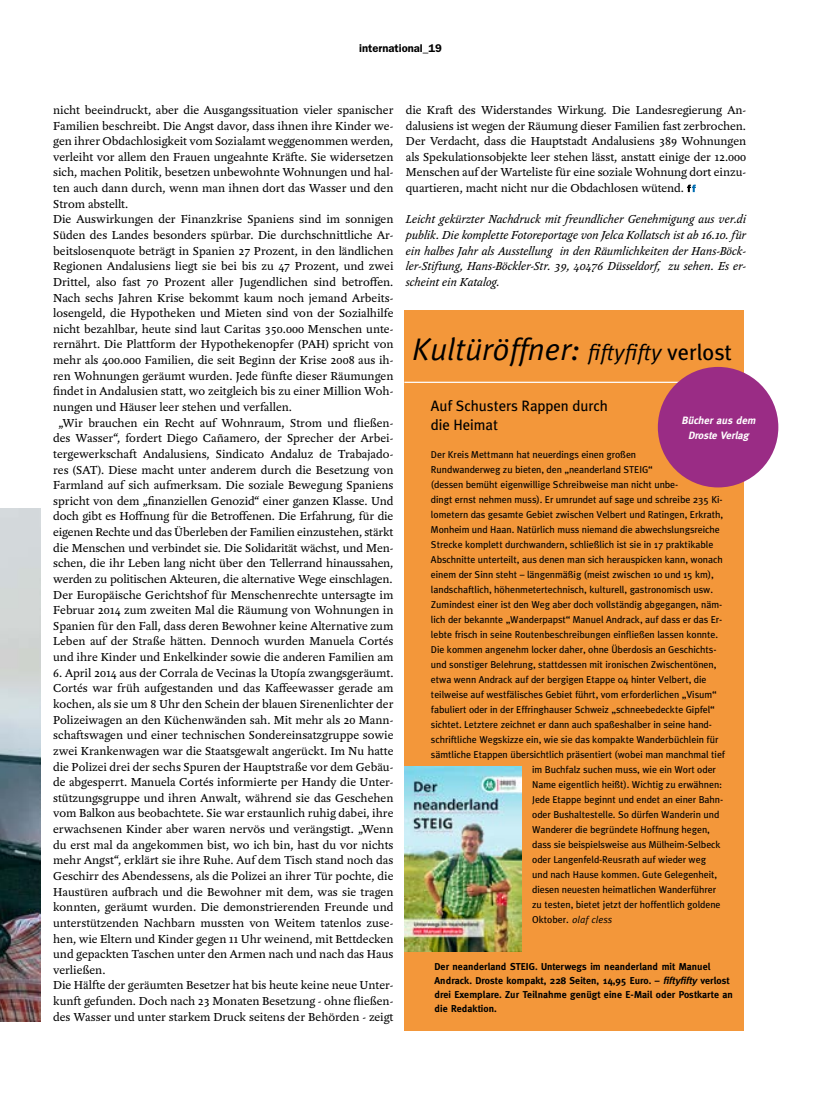
<style>
.page{position:relative;width:833px;height:1099px;background:#fff}
.page>*{position:absolute;margin:0;border:0;box-sizing:border-box;transform-origin:0 0}
.Hervorhebung_groß{font:italic 31.25px "Meta";letter-spacing:.005em;color:#000}
.Hervorhebung{font:15px "Meta";color:#000}
.Fließtext_neu_10_201{font:12.5px/15.6px "Yoga OT";color:#000;text-align:justify}
.Fließtext_neu_10_201-2{font:italic 12.5px/15.6px "Yoga OT";color:#000;text-align:justify}
.Rubrik_rechts{font:600 11.25px "Franklin Gothic";color:#000}
.Zwischenheadline{font:italic 700 10.62px "Meta";color:#fff}
.Kulturtip{font:10px "Meta";color:#000}
.Bildunterschrift{font:700 10px/13.8px "Meta";letter-spacing:.01em;color:#000}
.Kulturtip-2{font:italic 10px "Meta";color:#000}
.s1{font-size:22.5px}
.s2{font-style:normal;font-size:22.5px}
.s3{font-style:normal}
.s4{font-style:italic}
</style>
<div class="page">
<div style="left:404px;top:310px;width:339px;height:720px;background:#f3973a"></div>
<hr style="left:404px;top:381px;width:339px;height:2px;background:#fff">
<img style="left:404px;top:766px;width:117px;height:185px">
<div style="left:658px;top:367px;width:120px;height:120px;background:#9a2c85;border-radius:50%"></div>
<img style="left:0;top:508px;width:41px;height:512px">
<svg style="left:687px;top:185px;width:9px;height:7px"></svg>
<p class="Rubrik_rechts" style="left:359px;top:41px;width:84px">international_19</p>
<p class="Fließtext_neu_10_201" style="left:53px;top:102px;width:342px">nicht beeindruckt, aber die Ausgangssituation vieler spanischer Familien beschreibt. Die Angst davor, dass ihnen ihre Kinder we&shy;gen ihrer Obdachlosigkeit vom Sozialamt weggenommen werden, verleiht vor allem den Frauen ungeahnte Kräfte. Sie widersetzen sich, machen Politik, besetzen unbewohnte Wohnungen und hal&shy;ten auch dann durch, wenn man ihnen dort das Wasser und den Strom abstellt.</p>
<p class="Fließtext_neu_10_201" style="left:53px;top:212px;width:342px">Die Auswirkungen der Finanzkrise Spaniens sind im sonnigen Süden des Landes besonders spürbar. Die durchschnittliche Ar&shy;beitslosenquote beträgt in Spanien 27 Prozent, in den ländlichen Regionen Andalusiens liegt sie bei bis zu 47 Prozent, und zwei Drittel, also fast 70 Prozent aller Jugendlichen sind betroffen.<br>Nach sechs Jahren Krise bekommt kaum noch jemand Arbeits&shy;losengeld, die Hypotheken und Mieten sind von der Sozialhilfe nicht bezahlbar, heute sind laut Caritas 350.000 Menschen unte&shy;rernährt. Die Plattform der Hypothekenopfer (PAH) spricht von mehr als 400.000 Familien, die seit Beginn der Krise 2008 aus ih&shy;ren Wohnungen geräumt wurden. Jede fünfte dieser Räumungen findet in Andalusien statt, wo zeitgleich bis zu einer Million Woh&shy;nungen und Häuser leer stehen und verfallen.</p>
<p class="Fließtext_neu_10_201" style="left:53px;top:415px;width:342px;text-align:center">„Wir brauchen ein Recht auf Wohnraum, Strom und fließen&shy;des Wasser“, fordert Diego Cañamero, der Sprecher der Arbei&shy;tergewerkschaft Andalusiens, Sindicato Andaluz de Trabajado&shy;res (SAT). Diese macht unter anderem durch die Besetzung von Farmland auf sich aufmerksam. Die soziale Bewegung Spaniens spricht von dem „finanziellen Genozid“ einer ganzen Klasse. Und doch gibt es Hoffnung für die Betroffenen. Die Erfahrung, für die eigenen Rechte und das Überleben der Familien einzustehen, stärkt die Menschen und verbindet sie. Die Solidarität wächst, und Men&shy;schen, die ihr Leben lang nicht über den Tellerrand hinaussahen, werden zu politischen Akteuren, die alternative Wege einschlagen.</p>
<p class="Fließtext_neu_10_201" style="left:53px;top:587px;width:342px">Der Europäische Gerichtshof für Menschenrechte untersagte im Februar 2014 zum zweiten Mal die Räumung von Wohnungen in Spanien für den Fall, dass deren Bewohner keine Alternative zum Leben auf der Straße hätten. Dennoch wurden Manuela Cortés und ihre Kinder und Enkelkinder sowie die anderen Familien am</p>
<p class="Fließtext_neu_10_201" style="left:53px;top:665px;width:342px">6. April 2014 aus der Corrala de Vecinas la Utopía zwangsgeräumt.</p>
<p class="Fließtext_neu_10_201" style="left:53px;top:680px;width:342px">Cortés war früh aufgestanden und das Kaffeewasser gerade am kochen, als sie um 8 Uhr den Schein der blauen Sirenenlichter der Polizeiwagen an den Küchenwänden sah. Mit mehr als 20 Mann&shy;schaftswagen und einer technischen Sondereinsatzgruppe sowie zwei Krankenwagen war die Staatsgewalt angerückt. Im Nu hatte die Polizei drei der sechs Spuren der Hauptstraße vor dem Gebäu&shy;de abgesperrt. Manuela Cortés informierte per Handy die Unter&shy;stützungsgruppe und ihren Anwalt, während sie das Geschehen vom Balkon aus beobachtete. Sie war erstaunlich ruhig dabei, ihre erwachsenen Kinder aber waren nervös und verängstigt. „Wenn du erst mal da angekommen bist, wo ich bin, hast du vor nichts mehr Angst“, erklärt sie ihre Ruhe. Auf dem Tisch stand noch das Geschirr des Abendessens, als die Polizei an ihrer Tür pochte, die Haustüren aufbrach und die Bewohner mit dem, was sie tragen konnten, geräumt wurden. Die demonstrierenden Freunde und unterstützenden Nachbarn mussten von Weitem tatenlos zuse&shy;hen, wie Eltern und Kinder gegen 11 Uhr weinend, mit Bettdecken und gepackten Taschen unter den Armen nach und nach das Haus verließen.</p>
<p class="Fließtext_neu_10_201" style="left:53px;top:977px;width:342px">Die Hälfte der geräumten Besetzer hat bis heute keine neue Unter&shy;kunft gefunden. Doch nach 23 Monaten Besetzung - ohne fließen&shy;des Wasser und unter starkem Druck seitens der Behörden - zeigt</p>
<p class="Fließtext_neu_10_201" style="left:406px;top:102px;width:342px">die Kraft des Widerstandes Wirkung. Die Landesregierung An&shy;dalusiens ist wegen der Räumung dieser Familien fast zerbrochen.<br>Der Verdacht, dass die Hauptstadt Andalusiens 389 Wohnungen als Spekulationsobjekte leer stehen lässt, anstatt einige der 12.000<br>Menschen auf der Warteliste für eine soziale Wohnung dort einzu&shy;quartieren, macht nicht nur die Obdachlosen wütend.</p>
<p class="Fließtext_neu_10_201-2" style="left:406px;top:212px;width:342px">Leicht gekürzter Nachdruck mit freundlicher Genehmigung aus ver.di publik. Die komplette Fotoreportage von Jelca Kollatsch ist ab 16.10. für ein halbes Jahr als Ausstellung in den Räumlichkeiten der Hans-Böck&shy;ler-Stiftung, Hans-Böckler-Str. 39, 40476 Düsseldorf, zu sehen. Es er&shy;scheint ein Katalog.</p>
<p class="Hervorhebung_groß" style="left:412px;top:331px;width:321px">Kultüröffner: <span class="s1">fiftyfifty</span> <span class="s2">verlost</span></p>
<p class="Hervorhebung" style="left:431px;top:397px;width:178px">Auf Schusters Rappen durch</p>
<p class="Hervorhebung" style="left:431px;top:416px;width:69px">die Heimat</p>
<p class="Kulturtip" style="left:431px;top:449px;width:207px">Der Kreis Mettmann hat neuerdings einen großen</p>
<p class="Kulturtip" style="left:431px;top:464px;width:223px">Rundwanderweg zu bieten, den „neanderland STEIG“</p>
<p class="Kulturtip" style="left:431px;top:479px;width:249px">(dessen bemüht eigenwillige Schreibweise man nicht unbe-</p>
<p class="Kulturtip" style="left:431px;top:494px;width:293px">dingt ernst nehmen muss). Er umrundet auf sage und schreibe 235 Ki-</p>
<p class="Kulturtip" style="left:431px;top:509px;width:294px">lometern das gesamte Gebiet zwischen Velbert und Ratingen, Erkrath,</p>
<p class="Kulturtip" style="left:431px;top:524px;width:290px">Monheim und Haan. Natürlich muss niemand die abwechslungsreiche</p>
<p class="Kulturtip" style="left:431px;top:539px;width:284px">Strecke komplett durchwandern, schließlich ist sie in 17 praktikable</p>
<p class="Kulturtip" style="left:431px;top:554px;width:293px">Abschnitte unterteilt, aus denen man sich herauspicken kann, wonach</p>
<p class="Kulturtip" style="left:431px;top:569px;width:284px">einem der Sinn steht – längenmäßig (meist zwischen 10 und 15 km),</p>
<p class="Kulturtip" style="left:431px;top:584px;width:283px">landschaftlich, höhenmetertechnisch, kulturell, gastronomisch usw.</p>
<p class="Kulturtip" style="left:431px;top:599px;width:293px">Zumindest einer ist den Weg aber doch vollständig abgegangen, näm-</p>
<p class="Kulturtip" style="left:431px;top:614px;width:293px">lich der bekannte „Wanderpapst“ Manuel Andrack, auf dass er das Er-</p>
<p class="Kulturtip" style="left:431px;top:629px;width:289px">lebte frisch in seine Routenbeschreibungen einfließen lassen konnte.</p>
<p class="Kulturtip" style="left:431px;top:644px;width:287px">Die kommen angenehm locker daher, ohne Überdosis an Geschichts-</p>
<p class="Kulturtip" style="left:431px;top:659px;width:287px">und sonstiger Belehrung, stattdessen mit ironischen Zwischentönen,</p>
<p class="Kulturtip" style="left:431px;top:674px;width:277px">etwa wenn Andrack auf der bergigen Etappe 04 hinter Velbert, die</p>
<p class="Kulturtip" style="left:431px;top:689px;width:287px">teilweise auf westfälisches Gebiet führt, vom erforderlichen „Visum“</p>
<p class="Kulturtip" style="left:431px;top:704px;width:285px">fabuliert oder in der Effringhauser Schweiz „schneebedeckte Gipfel“</p>
<p class="Kulturtip" style="left:431px;top:719px;width:282px">sichtet. Letztere zeichnet er dann auch spaßeshalber in seine hand-</p>
<p class="Kulturtip" style="left:431px;top:734px;width:289px">schriftliche Wegskizze ein, wie sie das kompakte Wanderbüchlein für</p>
<p class="Kulturtip" style="left:431px;top:749px;width:295px">sämtliche Etappen übersichtlich präsentiert (wobei man manchmal tief</p>
<p class="Kulturtip" style="left:532px;top:764px;width:185px">im Buchfalz suchen muss, wie ein Wort oder</p>
<p class="Kulturtip" style="left:532px;top:779px;width:192px">Name eigentlich heißt). Wichtig zu erwähnen:</p>
<p class="Kulturtip" style="left:532px;top:794px;width:192px">Jede Etappe beginnt und endet an einer Bahn-</p>
<p class="Kulturtip" style="left:532px;top:809px;width:188px">oder Bushaltestelle. So dürfen Wanderin und</p>
<p class="Kulturtip" style="left:532px;top:824px;width:179px">Wanderer die begründete Hoffnung hegen,</p>
<p class="Kulturtip" style="left:532px;top:839px;width:190px">dass sie beispielsweise aus Mülheim-Selbeck</p>
<p class="Kulturtip" style="left:532px;top:854px;width:175px">oder Langenfeld-Reusrath auf wieder weg</p>
<p class="Kulturtip" style="left:532px;top:869px;width:186px">und nach Hause kommen. Gute Gelegenheit,</p>
<p class="Kulturtip" style="left:532px;top:884px;width:185px">diesen neuesten heimatlichen Wanderführer</p>
<p class="Kulturtip" style="left:532px;top:899px;width:190px">zu testen, bietet jetzt der hoffentlich goldene</p>
<p class="Kulturtip-2" style="left:532px;top:914px;width:82px"><span class="s3">Oktober.</span> olaf cless</p>
<p class="Zwischenheadline" style="left:681px;top:414px;width:78px">Bücher aus dem</p>
<p class="Zwischenheadline" style="left:688px;top:429px;width:64px">Droste Verlag</p>
<p class="Bildunterschrift" style="left:434px;top:959px;width:300px">Der neanderland STEIG. Unterwegs im neanderland mit Manuel Andrack. Droste kompakt, 228 Seiten, 14,95 Euro. – <span class="s4">fiftyfifty</span> verlost drei Exemplare. Zur Teilnahme genügt eine E-Mail oder Postkarte an die Redaktion.</p>
</div>
